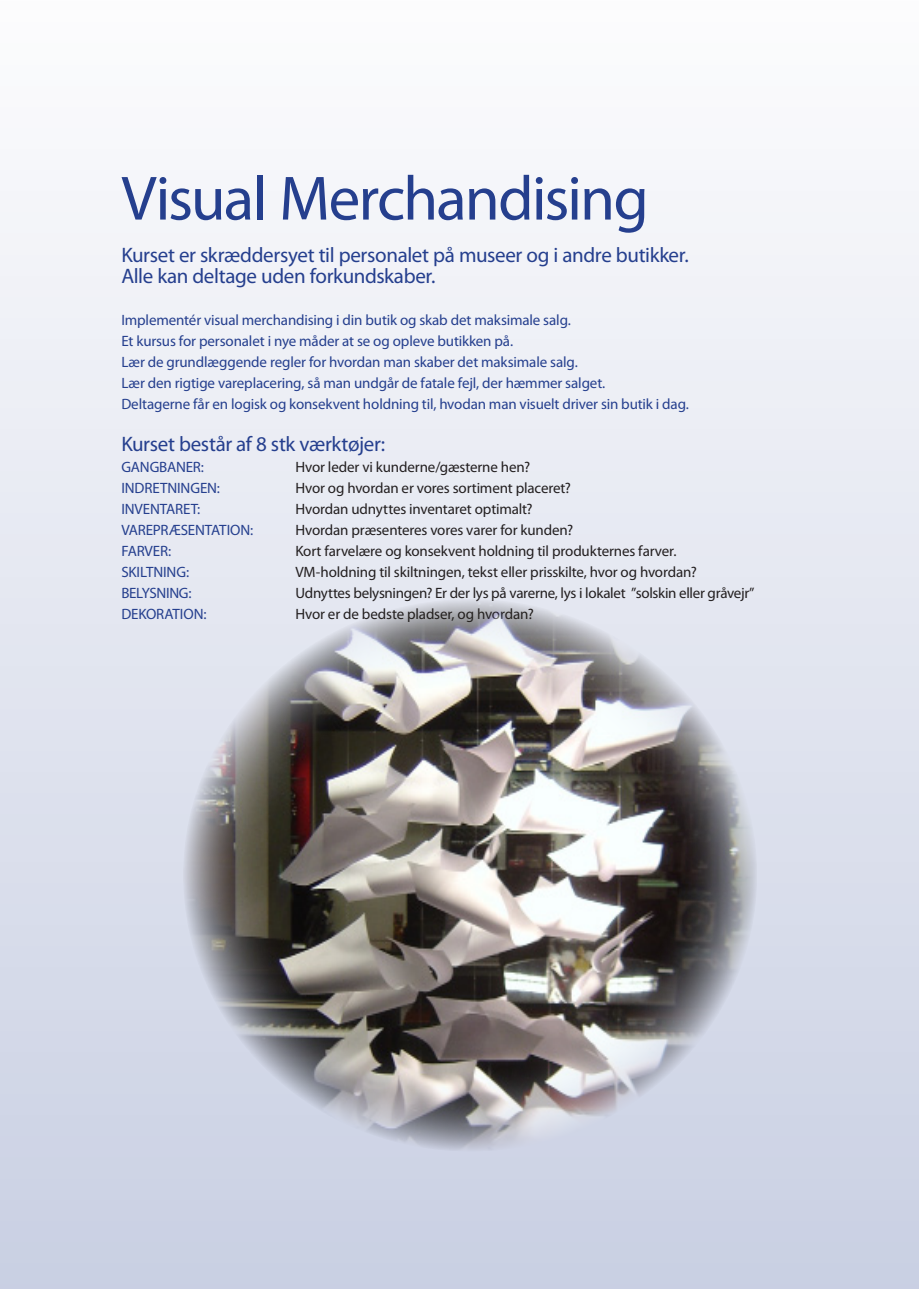
<style>
.page{position:relative;width:919px;height:1289px;background:#fff}
.page>*{position:absolute;margin:0;border:0;box-sizing:border-box;transform-origin:0 0}
.brød{font:63px "Myriad Pro";letter-spacing:-.03em;color:#253f8e}
.brød-2{font:21px "Myriad Pro";letter-spacing:-.015em;color:#253f8e}
.brød-3{font:15px "Myriad Pro";letter-spacing:-.01em;color:#253f8e}
.brød-4{font:15px "Myriad Pro";letter-spacing:-.01em;color:#231f20}
</style>
<div class="page">
<div style="left:0;top:0;width:918px;height:1288px;background:linear-gradient(to bottom,#fcfcfd,#c9d0e3)"></div>
<img style="left:183px;top:598px;width:574px;height:553px">
<p class="brød" style="left:121px;top:159px;width:529px">Visual Merchandising</p>
<p class="brød-2" style="left:121px;top:241px;width:568px">Kurset er skræddersyet til personalet på museer og i andre butikker.</p>
<p class="brød-2" style="left:121px;top:262px;width:315px">Alle kan deltage uden forkundskaber.</p>
<p class="brød-3" style="left:121px;top:310px;width:451px">Implementér visual merchandising i din butik og skab det maksimale salg.</p>
<p class="brød-3" style="left:121px;top:331px;width:393px">Et kursus for personalet i nye måder at se og opleve butikken på.</p>
<p class="brød-3" style="left:121px;top:352px;width:458px">Lær de grundlæggende regler for hvordan man skaber det maksimale salg.</p>
<p class="brød-3" style="left:121px;top:373px;width:485px">Lær den rigtige vareplacering, så man undgår de fatale fejl, der hæmmer salget.</p>
<p class="brød-3" style="left:121px;top:394px;width:569px">Deltagerne får en logisk og konsekvent holdning til, hvodan man visuelt driver sin butik i dag.</p>
<p class="brød-2" style="left:121px;top:430px;width:265px">Kurset består af 8 stk værktøjer:</p>
<p class="brød-3" style="left:121px;top:457px;width:84px">GANGBANER:</p>
<p class="brød-4" style="left:295px;top:457px;width:236px">Hvor leder vi kunderne/gæsterne hen?</p>
<p class="brød-3" style="left:121px;top:478px;width:100px">INDRETNINGEN:</p>
<p class="brød-4" style="left:295px;top:478px;width:277px">Hvor og hvordan er vores sortiment placeret?</p>
<p class="brød-3" style="left:121px;top:499px;width:80px">INVENTARET:</p>
<p class="brød-4" style="left:295px;top:499px;width:239px">Hvordan udnyttes inventaret optimalt?</p>
<p class="brød-3" style="left:121px;top:520px;width:133px">VAREPRÆSENTATION:</p>
<p class="brød-4" style="left:295px;top:520px;width:279px">Hvordan præsenteres vores varer for kunden?</p>
<p class="brød-3" style="left:121px;top:541px;width:51px">FARVER:</p>
<p class="brød-4" style="left:295px;top:541px;width:382px">Kort farvelære og konsekvent holdning til produkternes farver.</p>
<p class="brød-3" style="left:121px;top:562px;width:69px">SKILTNING:</p>
<p class="brød-4" style="left:295px;top:562px;width:403px">VM-holdning til skiltningen, tekst eller prisskilte, hvor og hvordan?</p>
<p class="brød-3" style="left:121px;top:583px;width:72px">BELYSNING:</p>
<p class="brød-4" style="left:295px;top:583px;width:460px">Udnyttes belysningen? Er der lys på varerne, lys i lokalet ”solskin eller gråvejr”</p>
<p class="brød-3" style="left:121px;top:604px;width:87px">DEKORATION:</p>
<p class="brød-4" style="left:295px;top:604px;width:240px">Hvor er de bedste pladser, og hvordan?</p>
</div>
